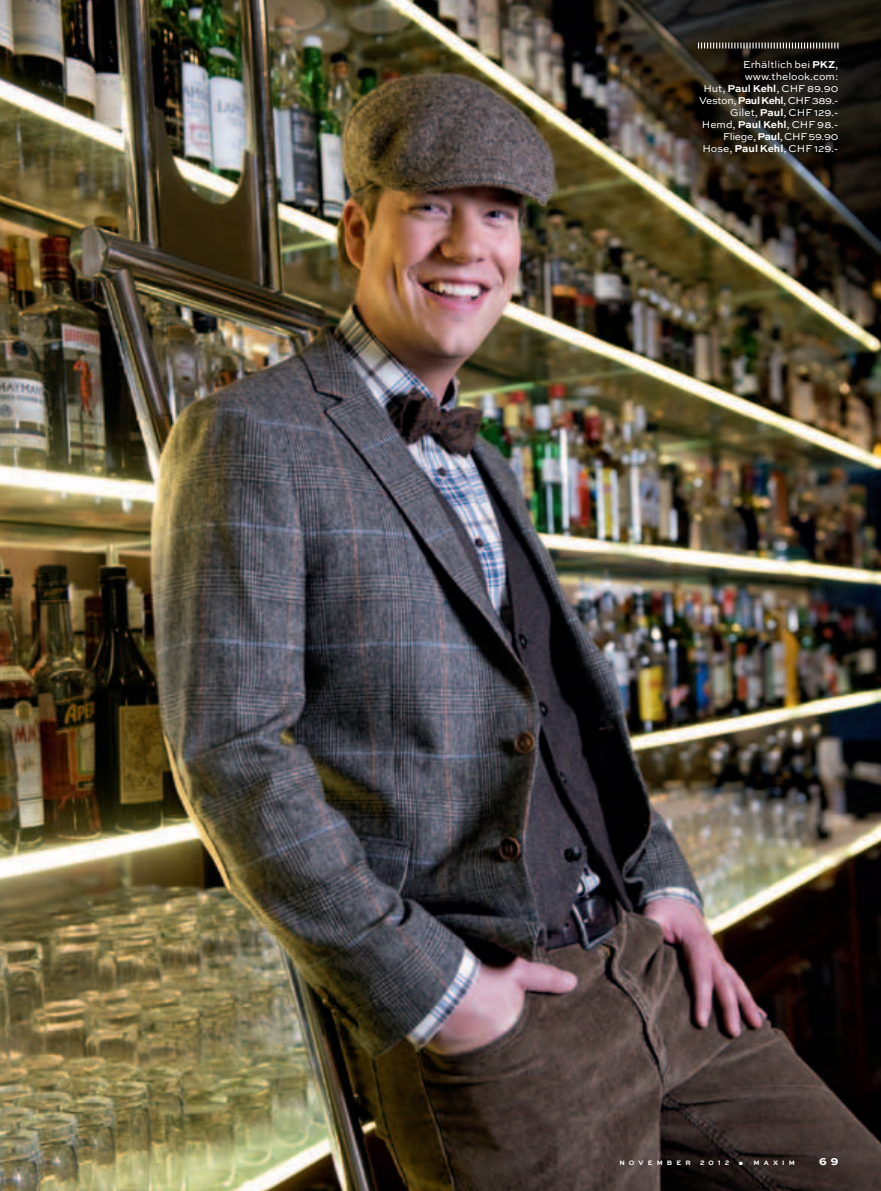
<style>
.page{position:relative;width:881px;height:1191px;background:#fff}
.page>*{position:absolute;margin:0;border:0;box-sizing:border-box;transform-origin:0 0}
.t1{font:10.5px/12px "Sweet Sans Pro";color:#fff;text-align:right}
.t2{font:800 10.5px "Sweet Sans Pro";color:#fff}
.t3{font:700 6.75px "Sweet Sans Pro";letter-spacing:.61em;color:#fff}
.s1{font-weight:700}
.s2{font-weight:800;font-size:10.5px}
</style>
<div class="page">
<img style="left:0;top:0;width:880px;height:1191px">
<svg style="left:697px;top:43px;width:141px;height:6px"></svg>
<p class="t1" style="left:699px;top:58px;width:141px">Erhältlich bei <span class="s1">PKZ</span>, www.thelook.com:<br>Hut, <span class="s1">Paul Kehl</span>, CHF 89.90<br>Veston, <span class="s1">Paul Kehl</span>, CHF 389.-<br>Gilet, <span class="s1">Paul</span>, CHF 129.-<br>Hemd, <span class="s1">Paul Kehl</span>, CHF 98.-<br>Fliege, <span class="s1">Paul</span>, CHF 59.90<br>Hose, <span class="s1">Paul Kehl</span>, CHF 129.-</p>
<p class="t3" style="left:619px;top:1157px;width:73px">N ovEM BER</p>
<p class="t3" style="left:699px;top:1157px;width:96px">2012 <span class="s2">•</span> maxim</p>
<p class="t2" style="left:818px;top:1153px;width:21px">6 9</p>
</div>
